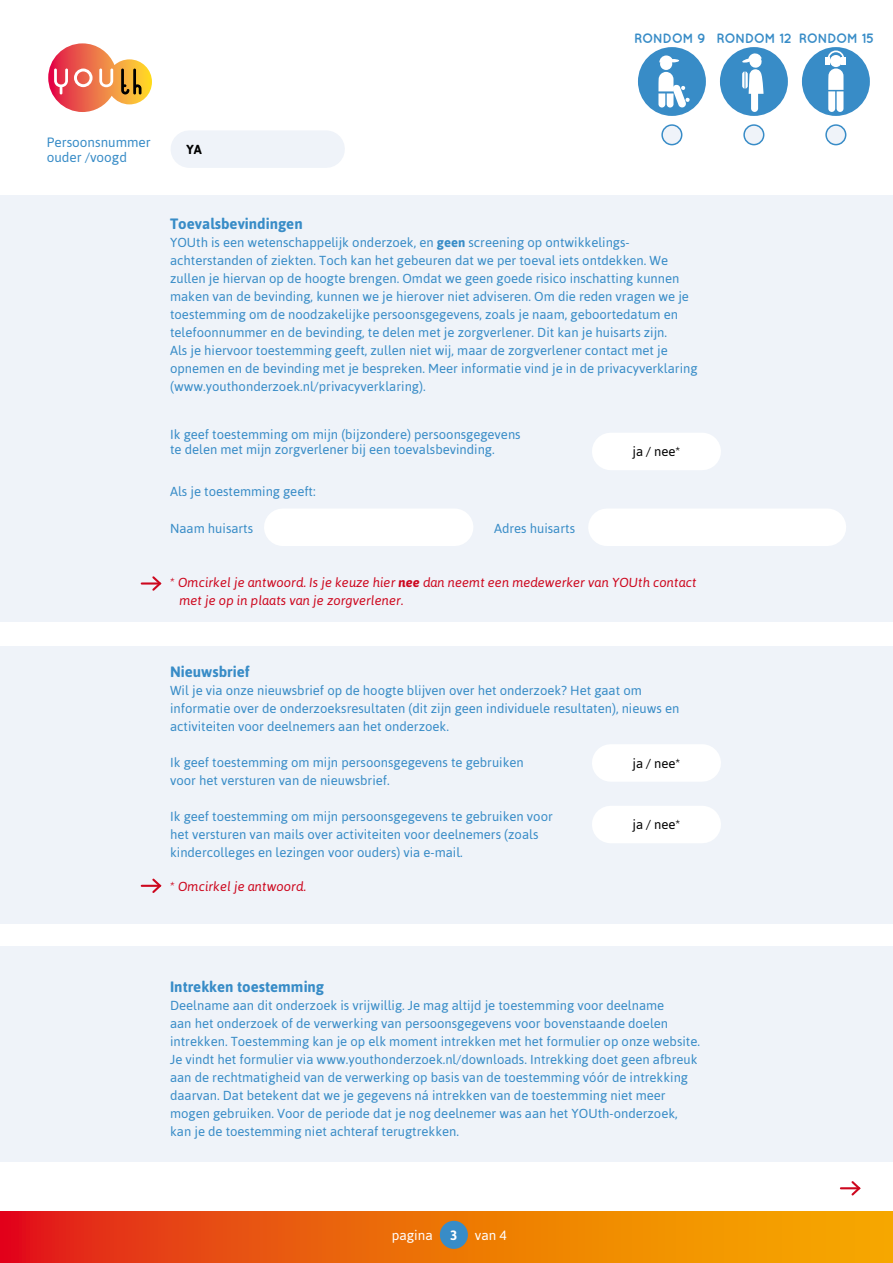
<style>
.page{position:relative;width:893px;height:1263px;background:#fff}
.page>*{position:absolute;margin:0;border:0;box-sizing:border-box;transform-origin:0 0}
.t1{font:700 15px "Asap";color:#388cc7}
.t2{font:13.5px/15px "Asap";color:#388cc7}
.TK{font:700 13.5px "Quicksand";letter-spacing:-.045em;color:#388cc7}
.t3{font:13.5px "Asap";color:#fff}
.t4{font:700 13.5px "Asap";color:#fff}
.t5{font:13.05px/18px "Asap";color:#388cc7}
.t6{font:italic 13.05px "Asap";color:#cd071e}
.t7{font:13.05px "Asap";color:#000}
.t8{font:700 13.05px "Asap";color:#000}
.s1{font-weight:700}
</style>
<div class="page">
<div style="left:189px;top:130px;width:137px;height:38px;background:#eff3f9"></div>
<svg style="left:0;top:1212px;width:893px;height:51px;background:#ec6d09"></svg>
<div style="left:440px;top:1221px;width:28px;height:28px;background:#388cc7;border-radius:50%"></div>
<svg style="left:48px;top:43px;width:104px;height:69px"></svg>
<svg style="left:841px;top:1181px;width:20px;height:15px"></svg>
<div style="left:802px;top:47px;width:68px;height:69px;background:#388cc7;border-radius:50%"></div>
<div style="left:720px;top:47px;width:68px;height:69px;background:#388cc7;border-radius:50%"></div>
<div style="left:638px;top:47px;width:68px;height:69px;background:#388cc7;border-radius:50%"></div>
<div style="left:826px;top:125px;width:20px;height:20px;background:#eff3f9;border-radius:50%"></div>
<div style="left:825px;top:124px;width:21px;height:21px;border:2px solid #388cc7;border-radius:50%"></div>
<div style="left:662px;top:125px;width:20px;height:20px;background:#eff3f9;border-radius:50%"></div>
<div style="left:661px;top:124px;width:21px;height:21px;border:2px solid #388cc7;border-radius:50%"></div>
<div style="left:744px;top:125px;width:20px;height:20px;background:#eff3f9;border-radius:50%"></div>
<div style="left:743px;top:124px;width:21px;height:21px;border:2px solid #388cc7;border-radius:50%"></div>
<svg style="left:742px;top:53px;width:21px;height:59px"></svg>
<svg style="left:659px;top:55px;width:20px;height:7px"></svg>
<svg style="left:658px;top:72px;width:32px;height:36px"></svg>
<div style="left:660px;top:58px;width:12px;height:12px;background:#fff;border-radius:50%"></div>
<svg style="left:826px;top:50px;width:20px;height:62px"></svg>
<div style="left:0;top:946px;width:892px;height:216px;background:#eff3f9"></div>
<div style="left:0;top:196px;width:892px;height:426px;background:#eff3f9"></div>
<div style="left:0;top:646px;width:892px;height:278px;background:#eff3f9"></div>
<svg style="left:142px;top:878px;width:20px;height:15px"></svg>
<hr style="left:142px;top:582px;width:18px;height:3px;background:#cd071e">
<svg style="left:150px;top:576px;width:12px;height:15px"></svg>
<div style="left:611px;top:433px;width:91px;height:37px;background:#fff"></div>
<div style="left:611px;top:744px;width:91px;height:38px;background:#fff"></div>
<div style="left:611px;top:806px;width:91px;height:37px;background:#fff"></div>
<div style="left:283px;top:508px;width:172px;height:38px;background:#fff"></div>
<div style="left:607px;top:508px;width:220px;height:38px;background:#fff"></div>
<p class="t2" style="left:47px;top:135px;width:106px">Persoonsnummer ouder /voogd</p>
<p class="t8" style="left:186px;top:142px;width:17px">YA</p>
<p class="TK" style="left:634px;top:30px;width:73px">RONDOM 9</p>
<p class="TK" style="left:716px;top:30px;width:77px">RONDOM 12</p>
<p class="TK" style="left:799px;top:30px;width:77px">RONDOM 15</p>
<p class="t1" style="left:170px;top:215px;width:134px">Toevalsbevindingen</p>
<p class="t5" style="left:170px;top:234px;width:520px">YOUth is een wetenschappelijk onderzoek, en <span class="s1">geen</span> screening op ontwikkelings&shy;achterstanden of ziekten. Toch kan het gebeuren dat we per toeval iets ontdekken. We zullen je hiervan op de hoogte brengen. Omdat we geen goede risico inschatting kunnen maken van de bevinding, kunnen we je hierover niet adviseren. Om die reden vragen we je toestemming om de noodzakelijke persoonsgegevens, zoals je naam, geboortedatum en telefoonnummer en de bevinding, te delen met je zorgverlener. Dit kan je huisarts zijn.</p>
<p class="t5" style="left:170px;top:342px;width:529px">Als je hiervoor toestemming geeft, zullen niet wij, maar de zorgverlener contact met je opnemen en de bevinding met je bespreken. Meer informatie vind je in de privacyverklaring (www.youthonderzoek.nl/privacyverklaring).</p>
<p class="t5" style="left:170px;top:425px;width:352px">Ik geef toestemming om mijn (bijzondere) persoonsgegevens</p>
<p class="t5" style="left:170px;top:441px;width:326px">te delen met mijn zorgverlener bij een toevalsbevinding.</p>
<p class="t5" style="left:170px;top:483px;width:147px">Als je toestemming geeft:</p>
<p class="t5" style="left:170px;top:519px;width:85px">Naam huisarts</p>
<p class="t5" style="left:494px;top:519px;width:82px">Adres huisarts</p>
<p class="t7" style="left:632px;top:444px;width:50px">ja / nee*</p>
<p class="t6" style="left:170px;top:575px;width:528px">* Omcirkel je antwoord. Is je keuze hier <span class="s1">nee</span> dan neemt een medewerker van YOUth contact</p>
<p class="t6" style="left:179px;top:593px;width:225px">met je op in plaats van je zorgverlener.</p>
<p class="t1" style="left:170px;top:663px;width:81px">Nieuwsbrief</p>
<p class="t5" style="left:170px;top:681px;width:511px">Wil je via onze nieuwsbrief op de hoogte blijven over het onderzoek? Het gaat om informatie over de onderzoeksresultaten (dit zijn geen individuele resultaten), nieuws en activiteiten voor deelnemers aan het onderzoek.</p>
<p class="t5" style="left:170px;top:753px;width:355px">Ik geef toestemming om mijn persoonsgegevens te gebruiken</p>
<p class="t5" style="left:170px;top:771px;width:221px">voor het versturen van de nieuwsbrief.</p>
<p class="t5" style="left:170px;top:807px;width:384px">Ik geef toestemming om mijn persoonsgegevens te gebruiken voor</p>
<p class="t5" style="left:170px;top:825px;width:370px">het versturen van mails over activiteiten voor deelnemers (zoals</p>
<p class="t5" style="left:170px;top:843px;width:294px">kindercolleges en lezingen voor ouders) via e-mail.</p>
<p class="t6" style="left:170px;top:879px;width:137px">* Omcirkel je antwoord.</p>
<p class="t7" style="left:632px;top:756px;width:50px">ja / nee*</p>
<p class="t7" style="left:632px;top:817px;width:50px">ja / nee*</p>
<p class="t1" style="left:170px;top:978px;width:156px">Intrekken toestemming</p>
<p class="t5" style="left:170px;top:996px;width:531px">Deelname aan dit onderzoek is vrijwillig. Je mag altijd je toestemming voor deelname<br>aan het onderzoek of de verwerking van persoonsgegevens voor bovenstaande doelen intrekken. Toestemming kan je op elk moment intrekken met het formulier op onze website.<br>Je vindt het formulier via www.youthonderzoek.nl/downloads. Intrekking doet geen afbreuk aan de rechtmatigheid van de verwerking op basis van de toestemming vóór de intrekking daarvan. Dat betekent dat we je gegevens ná intrekken van de toestemming niet meer mogen gebruiken. Voor de periode dat je nog deelnemer was aan het YOUth-onderzoek, kan je de toestemming niet achteraf terugtrekken.</p>
<p class="t3" style="left:392px;top:1227px;width:42px">pagina</p>
<p class="t3" style="left:475px;top:1227px;width:33px">van 4</p>
<p class="t4" style="left:450px;top:1227px;width:9px">3</p>
</div>
